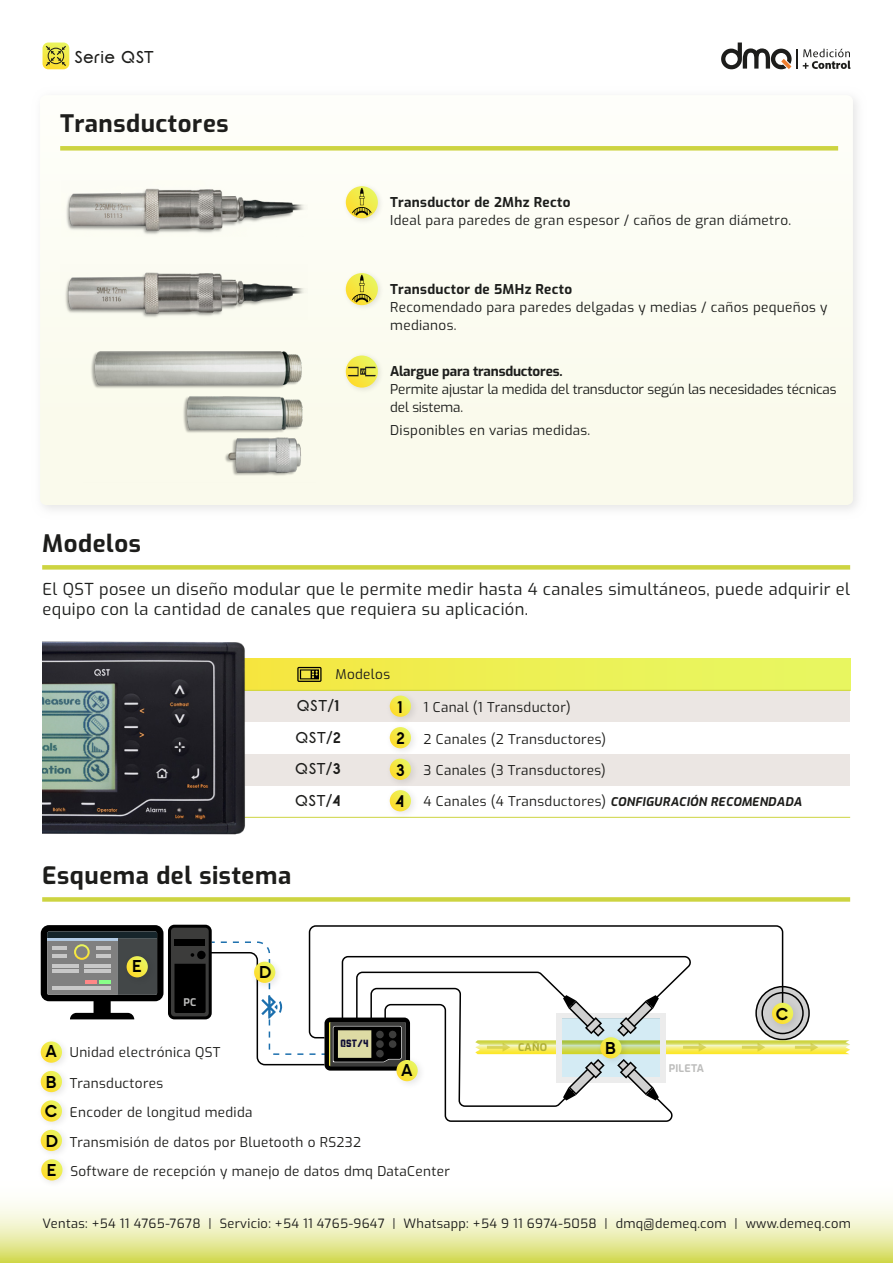
<style>
.page{position:relative;width:893px;height:1263px;background:#fff}
.page>*{position:absolute;margin:0;border:0;box-sizing:border-box;transform-origin:0 0}
.t1{font:700 24px "Exo";letter-spacing:.025em;color:#1d1d1b}
.t2{font:700 24px "Exo";letter-spacing:.025em;color:#1e1e1c}
.t3{font:700 18px/31.5px "deme Q";color:#000;text-align:justify}
.t4{font:18px "My Font";letter-spacing:.01em;color:#1d1d1b}
.t5{font:16.5px/19.8px "Exo";letter-spacing:.025em;color:#1d1e1c}
.t6{font:16.5px/31.8px "My Font";letter-spacing:.025em;color:#1d1d1b;text-align:justify}
.t7{font:13.5px/29.4px "Exo";letter-spacing:.025em;color:#1d1d1b}
.t8{font:13.5px/18px "Exo";letter-spacing:.025em;color:#1d1e1c}
.t9{font:13.5px/18px "Exo";letter-spacing:-.01em;color:#1d1e1c}
.t10{font:700 13.5px "Exo";letter-spacing:.025em;color:#1d1e1c}
.t11{font:700 13.5px "Exo";letter-spacing:-.01em;color:#1d1e1c}
.t12{font:12.75px "Exo";letter-spacing:.025em;color:#1d1d1b}
.t13{font:700 10.65px "demeq QX Med";color:#0d0b35}
.t14{font:700 10.5px "Exo";letter-spacing:.025em;color:#bdbdbc}
.t15{font:700 10.5px "Exo";color:#afaf35}
.s1{font-family:"deme Q";font-weight:700}
.s2{font-family:"deme Q";font-weight:700;font-size:18px;color:#000}
.s3{font-weight:700;font-style:italic;font-size:12px}
</style>
<div class="page">
<svg style="left:0;top:1202px;width:893px;height:61px;background:#ebeeb2"></svg>
<svg style="left:43px;top:43px;width:26px;height:26px"></svg>
<div style="left:40px;top:95px;width:813px;height:410px;background:#fbfcf2;border-radius:6px"></div>
<div style="left:60px;top:146px;width:778px;height:5px;background:#cdd441"></div>
<img style="left:66px;top:188px;width:238px;height:46px">
<img style="left:65px;top:272px;width:239px;height:46px">
<img style="left:91px;top:351px;width:212px;height:125px">
<img style="left:345px;top:355px;width:36px;height:36px">
<svg style="left:346px;top:355px;width:32px;height:33px"></svg>
<svg style="left:348px;top:367px;width:28px;height:9px"></svg>
<img style="left:345px;top:186px;width:35px;height:35px">
<svg style="left:346px;top:186px;width:32px;height:32px"></svg>
<svg style="left:349px;top:188px;width:25px;height:29px"></svg>
<img style="left:345px;top:273px;width:35px;height:34px">
<svg style="left:346px;top:273px;width:32px;height:32px"></svg>
<svg style="left:349px;top:275px;width:25px;height:28px"></svg>
<div style="left:42px;top:565px;width:808px;height:5px;background:#cdd441"></div>
<div style="left:42px;top:690px;width:808px;height:32px;background:#ebe6e3"></div>
<svg style="left:250px;top:658px;width:600px;height:32px;background:#ecef53"></svg>
<hr style="left:42px;top:690px;width:808px;height:1px;background:#cdd441">
<div style="left:42px;top:754px;width:808px;height:31px;background:#ebe6e3"></div>
<hr style="left:42px;top:817px;width:808px;height:1px;background:#cdd441">
<svg style="left:297px;top:667px;width:25px;height:15px"></svg>
<img style="left:42px;top:641px;width:208px;height:194px">
<svg style="left:370px;top:676px;width:215px;height:587px"></svg>
<svg style="left:308px;top:924px;width:476px;height:17px"></svg>
<div style="left:168px;top:925px;width:44px;height:94px;background:#000;border-radius:6px"></div>
<div style="left:171px;top:928px;width:38px;height:88px;background:#3c3c3b;border-radius:3px"></div>
<div style="left:174px;top:939px;width:31px;height:7px;background:#000"></div>
<svg style="left:174px;top:941px;width:676px;height:182px"></svg>
<svg style="left:41px;top:925px;width:122px;height:94px"></svg>
<div style="left:42px;top:897px;width:808px;height:5px;background:#cdd441"></div>
<img style="left:40px;top:1043px;width:25px;height:21px">
<svg style="left:41px;top:1041px;width:21px;height:22px"></svg>
<img style="left:389px;top:1053px;width:40px;height:39px">
<svg style="left:396px;top:1060px;width:22px;height:21px"></svg>
<img style="left:119px;top:949px;width:40px;height:39px">
<svg style="left:127px;top:956px;width:21px;height:21px"></svg>
<img style="left:247px;top:954px;width:39px;height:40px">
<svg style="left:254px;top:962px;width:21px;height:21px"></svg>
<img style="left:765px;top:996px;width:39px;height:39px">
<svg style="left:772px;top:1003px;width:21px;height:21px"></svg>
<img style="left:593px;top:1030px;width:40px;height:40px">
<svg style="left:600px;top:1037px;width:22px;height:21px"></svg>
<img style="left:40px;top:1064px;width:25px;height:29px">
<svg style="left:41px;top:1071px;width:21px;height:21px"></svg>
<img style="left:40px;top:1133px;width:25px;height:19px">
<svg style="left:41px;top:1130px;width:21px;height:21px"></svg>
<img style="left:41px;top:1152px;width:24px;height:31px">
<svg style="left:41px;top:1159px;width:22px;height:21px"></svg>
<img style="left:40px;top:1093px;width:25px;height:40px">
<svg style="left:41px;top:1100px;width:21px;height:21px"></svg>
<hr style="left:796px;top:49px;width:2px;height:20px;background:#1d1d1b">
<svg style="left:721px;top:43px;width:71px;height:26px"></svg>
<svg style="left:803px;top:49px;width:47px;height:20px"></svg>
<h2 class="t4" style="left:74px;top:40px;width:81px">Serie QST</h2>
<h1 class="t2" style="left:60px;top:106px;width:170px">Transductores</h1>
<h1 class="t1" style="left:42px;top:526px;width:100px">Modelos</h1>
<p class="t10" style="left:390px;top:192px;width:182px">Transductor de 2Mhz Recto</p>
<p class="t8" style="left:390px;top:210px;width:402px">Ideal para paredes de gran espesor / caños de gran diámetro.</p>
<p class="t10" style="left:390px;top:279px;width:183px">Transductor de 5MHz Recto</p>
<p class="t8" style="left:390px;top:297px;width:439px">Recomendado para paredes delgadas y medias / caños pequeños y medianos.</p>
<p class="t11" style="left:390px;top:362px;width:174px">Alargue para transductores.</p>
<p class="t9" style="left:390px;top:380px;width:448px">Permite ajustar la medida del transductor según las necesidades técnicas del sistema.</p>
<p class="t8" style="left:390px;top:421px;width:202px">Disponibles en varias medidas.</p>
<p class="t5" style="left:43px;top:579px;width:809px">El QST posee un diseño modular que le permite medir hasta 4 canales simultáneos, puede adquirir el equipo con la cantidad de canales que requiera su aplicación.</p>
<p class="t7" style="left:336px;top:659px;width:56px">Modelos</p>
<p class="t6" style="left:297px;top:686px;width:45px">QST/<span class="s1">1</span></p>
<p class="t6" style="left:295px;top:718px;width:48px">QST/<span class="s1">2<br></span>QST/<span class="s1">3<br></span>QST/<span class="s1">4</span></p>
<h1 class="t1" style="left:42px;top:858px;width:251px">Esquema del sistema</h1>
<h2 class="t3" style="left:133px;top:950px;width:11px">E</h2>
<h2 class="t3" style="left:259px;top:956px;width:14px">D</h2>
<p class="t14" style="left:183px;top:994px;width:14px">PC</p>
<p class="t7" style="left:397px;top:691px;width:175px"><span class="s2">1</span> 1 Canal (1 Transductor)</p>
<h2 class="t3" style="left:396px;top:722px;width:11px">2<br>3<br>4</h2>
<p class="t7" style="left:424px;top:723px;width:184px">2 Canales (2 Transductores)</p>
<p class="t7" style="left:424px;top:755px;width:184px">3 Canales (3 Transductores)</p>
<p class="t7" style="left:424px;top:786px;width:380px">4 Canales (4 Transductores) <span class="s3">CONFIGURACIÓN RECOMENDADA</span></p>
<h2 class="t3" style="left:776px;top:997px;width:14px">C</h2>
<p class="t13" style="left:340px;top:1039px;width:30px">QST/4</p>
<p class="t15" style="left:518px;top:1040px;width:30px">CAÑO</p>
<p class="t7" style="left:70px;top:1037px;width:152px">Unidad electrónica QST</p>
<h2 class="t3" style="left:606px;top:1032px;width:12px">B</h2>
<p class="t7" style="left:46px;top:1067px;width:119px"><span class="s2">B</span> Transductores</p>
<h2 class="t3" style="left:46px;top:1035px;width:13px">A</h2>
<h2 class="t3" style="left:401px;top:1054px;width:13px">A</h2>
<p class="t7" style="left:45px;top:1097px;width:209px"><span class="s2">C</span> Encoder de longitud medida</p>
<p class="t7" style="left:46px;top:1126px;width:405px"><span class="s2">D</span> Transmisión de datos por Bluetooth o RS232<br><span class="s2">E</span> Software de recepción y manejo de datos dmq DataCenter</p>
<p class="t14" style="left:669px;top:1060px;width:37px">PILETA</p>
<p class="t12" style="left:43px;top:1214px;width:810px">Ventas: +54 11 4765-7678 | Servicio: +54 11 4765-9647 | Whatsapp: +54 9 11 6974-5058 | dmq@demeq.com | www.demeq.com</p>
</div>
